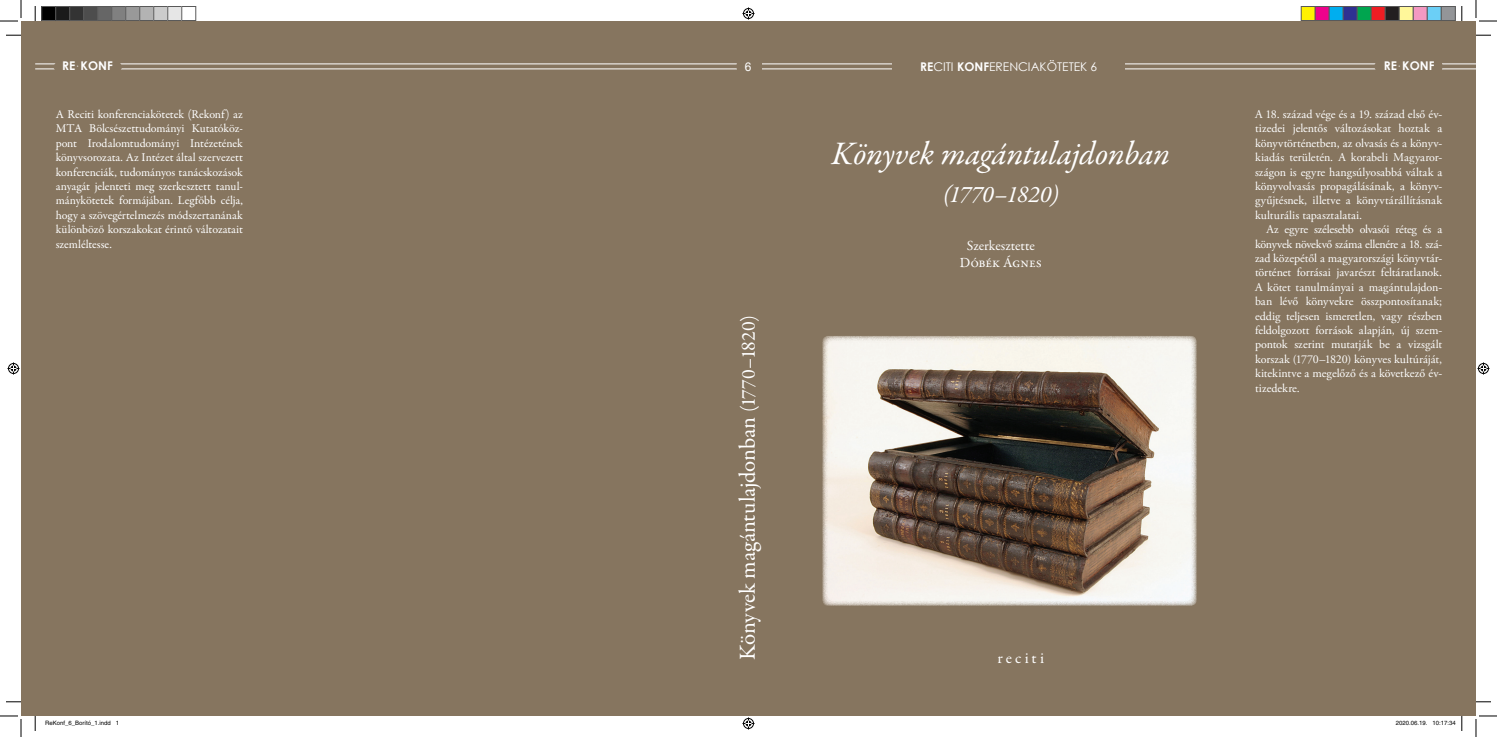
<style>
.page{position:relative;width:1497px;height:737px;background:#fff}
.page>*{position:absolute;margin:0;border:0;box-sizing:border-box;transform-origin:0 0}
.t1{font:italic 33px "Garamond Premr Pro";letter-spacing:-.01em;color:#fff}
.t2{font:italic 24px "Garamond Premr Pro";letter-spacing:-.015em;color:#fff}
.t3{font:23px "Garamond Premr Pro";letter-spacing:-.005em;color:#fff}
.t4{font:16px "Garamond Premr Pro";letter-spacing:.19em;color:#fff}
.t5{font:14px/17.7px "Garamond Premr Pro";letter-spacing:-.01em;color:#fff;text-align:center}
.t6{font:12px/14.4px "Adobe Garamond Pro";letter-spacing:.005em;color:#fff;text-align:justify}
.t7{font:12px/14.4px "Garamond Premr Pro";color:#fff;text-align:justify}
.t8{font:12px "Century Gothic";color:#fff}
.t9{font:700 12px "Century Gothic";color:#fff}
.t10{font:12px "Arial";color:#fff}
.t11{font:6px "Helvetica";color:#000}
.s1{font-family:"Garamond Premr Pro";font-weight:400}
.s2{font-weight:700}
.s3{font-size:20px}
</style>
<div class="page">
<div style="left:21px;top:21px;width:1454px;height:694px;background:#86755f"></div>
<hr style="left:35px;top:63px;width:1440px;height:1px;background:#fff">
<hr style="left:35px;top:68px;width:1440px;height:1px;background:#fff">
<div style="left:54px;top:55px;width:68px;height:24px;background:#86755f;border-radius:50%"></div>
<div style="left:736px;top:54px;width:23px;height:24px;background:#86755f;border-radius:50%"></div>
<div style="left:744px;top:62px;width:17px;height:18px;background:#86755f"></div>
<div style="left:891px;top:55px;width:233px;height:31px;background:#86755f"></div>
<div style="left:1374px;top:53px;width:68px;height:27px;background:#86755f;border-radius:50%"></div>
<img style="left:822px;top:336px;width:374px;height:269px">
<svg style="left:6px;top:35px;width:15px;height:1px"></svg>
<svg style="left:1475px;top:35px;width:15px;height:1px"></svg>
<svg style="left:6px;top:701px;width:15px;height:1px"></svg>
<svg style="left:1475px;top:701px;width:15px;height:1px"></svg>
<svg style="left:35px;top:6px;width:1px;height:15px"></svg>
<svg style="left:35px;top:715px;width:1px;height:15px"></svg>
<svg style="left:1461px;top:6px;width:1px;height:15px"></svg>
<svg style="left:0;top:0;width:22px;height:22px"></svg>
<svg style="left:0;top:715px;width:22px;height:21px"></svg>
<svg style="left:1475px;top:0;width:21px;height:22px"></svg>
<svg style="left:1475px;top:715px;width:21px;height:21px"></svg>
<svg style="left:742px;top:7px;width:12px;height:12px"></svg>
<svg style="left:742px;top:717px;width:12px;height:12px"></svg>
<svg style="left:8px;top:362px;width:12px;height:12px"></svg>
<svg style="left:1477px;top:362px;width:12px;height:12px"></svg>
<div style="left:42px;top:6px;width:14px;height:14px;background:#000"></div>
<div style="left:41px;top:6px;width:15px;height:15px;border:1px solid #595959"></div>
<div style="left:56px;top:6px;width:14px;height:14px;background:#1a1a1a"></div>
<div style="left:55px;top:6px;width:15px;height:15px;border:1px solid #595959"></div>
<div style="left:70px;top:6px;width:14px;height:14px;background:#333"></div>
<div style="left:69px;top:6px;width:15px;height:15px;border:1px solid #595959"></div>
<div style="left:84px;top:6px;width:14px;height:14px;background:#4d4d4d"></div>
<div style="left:83px;top:6px;width:15px;height:15px;border:1px solid #595959"></div>
<div style="left:98px;top:6px;width:14px;height:14px;background:#666"></div>
<div style="left:97px;top:6px;width:15px;height:15px;border:1px solid #595959"></div>
<div style="left:112px;top:6px;width:14px;height:14px;background:#808080"></div>
<div style="left:111px;top:6px;width:15px;height:15px;border:1px solid #595959"></div>
<div style="left:126px;top:6px;width:14px;height:14px;background:#999"></div>
<div style="left:125px;top:6px;width:15px;height:15px;border:1px solid #595959"></div>
<div style="left:140px;top:6px;width:14px;height:14px;background:#b3b3b3"></div>
<div style="left:139px;top:6px;width:15px;height:15px;border:1px solid #595959"></div>
<div style="left:154px;top:6px;width:14px;height:14px;background:#ccc"></div>
<div style="left:153px;top:6px;width:15px;height:15px;border:1px solid #595959"></div>
<div style="left:168px;top:6px;width:14px;height:14px;background:#e6e6e6"></div>
<div style="left:167px;top:6px;width:15px;height:15px;border:1px solid #595959"></div>
<div style="left:181px;top:6px;width:15px;height:15px;border:1px solid #595959"></div>
<div style="left:1300px;top:6px;width:14px;height:14px;background:#fff101"></div>
<div style="left:1300px;top:6px;width:15px;height:15px;border:1px solid #595959"></div>
<div style="left:1314px;top:6px;width:14px;height:14px;background:#ed028c"></div>
<div style="left:1314px;top:6px;width:15px;height:15px;border:1px solid #595959"></div>
<div style="left:1328px;top:6px;width:14px;height:14px;background:#00aeef"></div>
<div style="left:1328px;top:6px;width:15px;height:15px;border:1px solid #595959"></div>
<div style="left:1342px;top:6px;width:14px;height:14px;background:#2e3092"></div>
<div style="left:1342px;top:6px;width:15px;height:15px;border:1px solid #595959"></div>
<div style="left:1356px;top:6px;width:14px;height:14px;background:#00a54f"></div>
<div style="left:1356px;top:6px;width:15px;height:15px;border:1px solid #595959"></div>
<div style="left:1370px;top:6px;width:14px;height:14px;background:#ee1d23"></div>
<div style="left:1370px;top:6px;width:15px;height:15px;border:1px solid #595959"></div>
<div style="left:1384px;top:6px;width:14px;height:14px;background:#231f20"></div>
<div style="left:1384px;top:6px;width:15px;height:15px;border:1px solid #595959"></div>
<div style="left:1398px;top:6px;width:14px;height:14px;background:#fff79a"></div>
<div style="left:1398px;top:6px;width:15px;height:15px;border:1px solid #595959"></div>
<div style="left:1412px;top:6px;width:14px;height:14px;background:#f499c2"></div>
<div style="left:1412px;top:6px;width:15px;height:15px;border:1px solid #595959"></div>
<div style="left:1426px;top:6px;width:14px;height:14px;background:#6bcff6"></div>
<div style="left:1426px;top:6px;width:15px;height:15px;border:1px solid #595959"></div>
<div style="left:1440px;top:6px;width:14px;height:14px;background:#939598"></div>
<div style="left:1440px;top:6px;width:15px;height:15px;border:1px solid #595959"></div>
<svg style="left:1432px;top:715px;width:30px;height:15px"></svg>
<p class="t9" style="left:62px;top:57px;width:52px">RE<span class="s1">.</span> KONF</p>
<p class="t10" style="left:744px;top:59px;width:8px">6</p>
<p class="t8" style="left:920px;top:58px;width:179px"><span class="s2">RE</span>CITI <span class="s2">KONF</span>ERENCIAKÖTETEK 6</p>
<p class="t9" style="left:1383px;top:57px;width:52px">RE<span class="s1">.</span> KONF</p>
<p class="t7" style="left:56px;top:107px;width:189px">A Reciti konferenciakötetek (Rekonf) az MTA Bölcsészettudományi Kutatóköz&shy;pont Irodalomtudományi Intézetének könyvsorozata. Az Intézet által szervezett konferenciák, tudományos tanácskozások anyagát jelenteti meg szerkesztett tanul&shy;mánykötetek formájában. Legfőbb célja, hogy a szövegértelmezés módszertanának különböző korszakokat érintő változatait szemléltesse.</p>
<p class="t6" style="left:1254px;top:107px;width:189px">A 18. század vége és a 19. század első év&shy;tizedei jelentős változásokat hoztak a könyvtörténetben, az olvasás és a könyv&shy;kiadás területén. A korabeli Magyaror&shy;szágon is egyre hangsúlyosabbá váltak a könyvolvasás propagálásának, a könyv&shy;gyűjtésnek, illetve a könyvtárállításnak kulturális tapasztalatai.</p>
<h1 class="t1" style="left:831px;top:133px;width:340px">Könyvek magántulajdonban</h1>
<h2 class="t2" style="left:942px;top:179px;width:118px">(1770–1820)</h2>
<p class="t5" style="left:959px;top:237px;width:84px">Szerkesztette<br>Dóbék Ágnes</p>
<p class="t6" style="left:1254px;top:222px;width:189px;text-indent:11px">Az egyre szélesebb olvasói réteg és a könyvek növekvő száma ellenére a 18. szá&shy;zad közepétől a magyarországi könyvtár&shy;történet forrásai javarészt feltáratlanok.<br>A kötet tanulmányai a magántulajdon&shy;ban lévő könyvekre összpontosítanak; eddig teljesen ismeretlen, vagy részben feldolgozott források alapján, új szem&shy;pontok szerint mutatják be a vizsgált korszak (1770–1820) könyves kultúráját, kitekintve a megelőző és a következő év&shy;tizedekre.</p>
<h3 class="t3" style="left:733px;top:660px;width:346px;rotate:-90deg">Könyvek magántulajdonban <span class="s3">(1770–1820)</span></h3>
<h3 class="t4" style="left:997px;top:648px;width:48px">reciti</h3>
<p class="t11" style="left:45px;top:719px;width:76px">ReKonf_6_Borító_1.indd 1</p>
<p class="t11" style="left:1395px;top:719px;width:62px">2020.06.19. 10:17:34</p>
</div>
